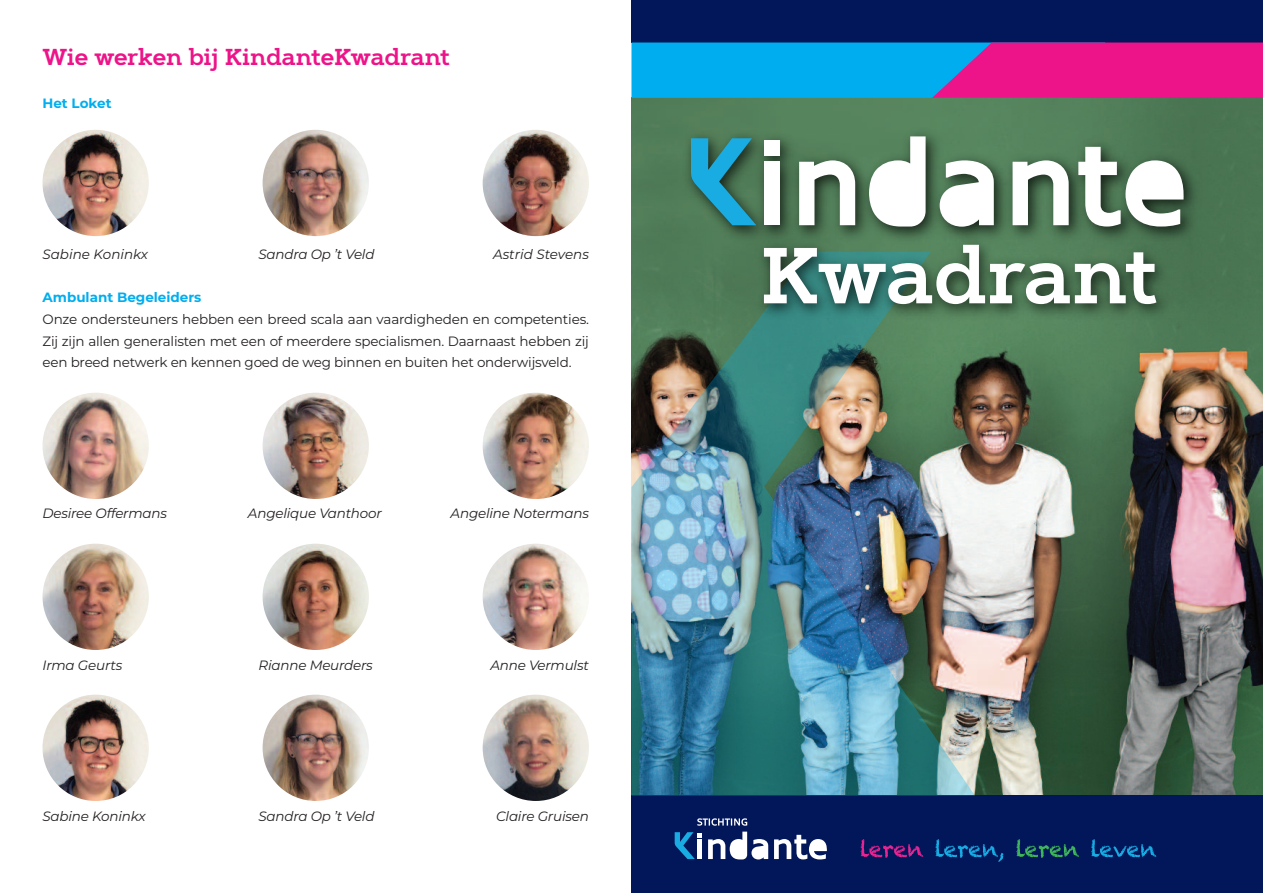
<style>
.page{position:relative;width:1263px;height:893px;background:#fff}
.page>*{position:absolute;margin:0;border:0;box-sizing:border-box;transform-origin:0 0}
.t1{font:600 77.25px "Artegra Slab";letter-spacing:-.025em;color:#fff}
.t2{font:600 22.5px "Artegra Slab";letter-spacing:-.015em;color:#ed1389}
.t3{font:13.5px/21.6px "Montserrat";letter-spacing:-.015em;color:#231f20;text-align:justify}
.t4{font:italic 13.5px "Montserrat";letter-spacing:-.015em;color:#231f20}
.t5{font:700 13.5px "Montserrat";color:#00aeef}
</style>
<div class="page">
<img style="left:631px;top:98px;width:632px;height:698px">
<div style="left:631px;top:0;width:632px;height:43px;background:#02165a"></div>
<div style="left:631px;top:796px;width:632px;height:97px;background:#02165a"></div>
<svg style="left:708px;top:832px;width:60px;height:27px"></svg>
<svg style="left:774px;top:835px;width:53px;height:24px"></svg>
<svg style="left:675px;top:832px;width:27px;height:27px"></svg>
<svg style="left:697px;top:818px;width:50px;height:8px"></svg>
<svg style="left:860px;top:839px;width:63px;height:19px"></svg>
<svg style="left:935px;top:839px;width:68px;height:23px"></svg>
<svg style="left:1016px;top:839px;width:63px;height:19px"></svg>
<svg style="left:1091px;top:839px;width:65px;height:18px"></svg>
<svg style="left:631px;top:43px;width:632px;height:55px;background:#7165be"></svg>
<img style="left:631px;top:519px;width:344px;height:277px">
<img style="left:631px;top:271px;width:593px;height:248px">
<img style="left:631px;top:118px;width:632px;height:153px">
<div style="left:764px;top:162px;width:16px;height:63px;background:#fff"></div>
<div style="left:764px;top:140px;width:16px;height:16px;background:#fff"></div>
<svg style="left:799px;top:160px;width:56px;height:65px"></svg>
<svg style="left:869px;top:136px;width:56px;height:91px"></svg>
<svg style="left:939px;top:160px;width:55px;height:67px"></svg>
<svg style="left:1012px;top:160px;width:57px;height:65px"></svg>
<svg style="left:1078px;top:147px;width:106px;height:80px"></svg>
<svg style="left:691px;top:138px;width:65px;height:87px;background:#2f8891"></svg>
<img style="left:43px;top:393px;width:106px;height:106px;border-radius:50%">
<img style="left:483px;top:393px;width:106px;height:106px;border-radius:50%">
<img style="left:263px;top:393px;width:106px;height:106px;border-radius:50%">
<img style="left:43px;top:544px;width:106px;height:106px;border-radius:50%">
<img style="left:483px;top:544px;width:106px;height:106px;border-radius:50%">
<img style="left:263px;top:544px;width:106px;height:106px;border-radius:50%">
<img style="left:43px;top:695px;width:106px;height:106px;border-radius:50%">
<img style="left:483px;top:695px;width:106px;height:106px;border-radius:50%">
<img style="left:263px;top:695px;width:106px;height:106px;border-radius:50%">
<img style="left:43px;top:130px;width:106px;height:106px;border-radius:50%">
<img style="left:483px;top:130px;width:106px;height:106px;border-radius:50%">
<img style="left:263px;top:130px;width:106px;height:106px;border-radius:50%">
<h2 class="t2" style="left:43px;top:44px;width:409px">Wie werken bĳ KindanteKwadrant</h2>
<p class="t5" style="left:43px;top:93px;width:71px">Het Loket</p>
<p class="t4" style="left:43px;top:245px;width:107px">Sabine Koninkx</p>
<p class="t4" style="left:259px;top:245px;width:118px">Sandra Op ’t Veld</p>
<p class="t4" style="left:493px;top:245px;width:97px">Astrid Stevens</p>
<p class="t5" style="left:43px;top:288px;width:160px">Ambulant Begeleiders</p>
<p class="t3" style="left:43px;top:308px;width:548px">Onze ondersteuners hebben een breed scala aan vaardigheden en competenties.<br>Zij zijn allen generalisten met een of meerdere specialismen. Daarnaast hebben zij een breed netwerk en kennen goed de weg binnen en buiten het onderwijsveld.</p>
<p class="t4" style="left:43px;top:504px;width:126px">Desiree Offermans</p>
<p class="t4" style="left:248px;top:504px;width:135px">Angelique Vanthoor</p>
<p class="t4" style="left:451px;top:504px;width:140px">Angeline Notermans</p>
<p class="t4" style="left:43px;top:656px;width:81px">Irma Geurts</p>
<p class="t4" style="left:259px;top:656px;width:116px">Rianne Meurders</p>
<p class="t4" style="left:490px;top:656px;width:100px">Anne Vermulst</p>
<p class="t4" style="left:43px;top:807px;width:105px">Sabine Koninkx</p>
<p class="t4" style="left:259px;top:807px;width:118px">Sandra Op ’t Veld</p>
<p class="t4" style="left:496px;top:807px;width:94px">Claire Gruisen</p>
<h1 class="t1" style="left:760px;top:231px;width:399px">Kwadrant</h1>
</div>
